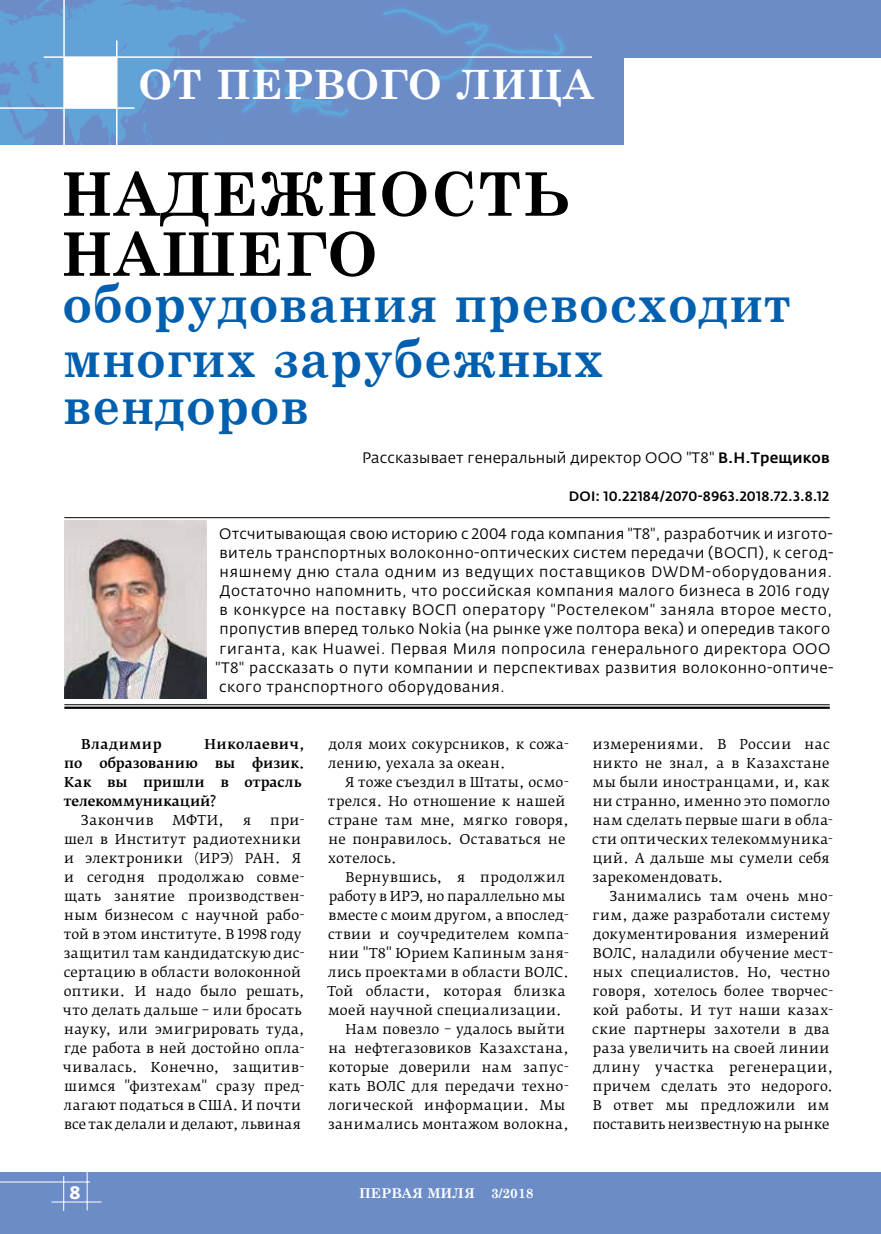
<style>
.page{position:relative;width:881px;height:1234px;background:#fff}
.page>*{position:absolute;margin:0;border:0;box-sizing:border-box;transform-origin:0 0}
.t1{font:700 60px/60px "Century Schoolbook";letter-spacing:.015em;color:#000}
.t2{font:700 54px/55.1px "Century Schoolbook";letter-spacing:.015em;color:#005fae;scale:.9 1}
.t3{font:700 40.5px "Century Schoolbook";letter-spacing:.005em;color:#fff}
.t4{font:700 18px "Fedra Sans Pro";color:#fff}
.t5{font:15px/19px "Fedra Sans Pro";letter-spacing:.03em;color:#000}
.t6{font:15px "Fedra Sans Pro";letter-spacing:.01em;color:#000}
.t7{font:13.5px/19px "Fedra Serif B Pro";letter-spacing:.025em;color:#000}
.t8{font:500 13.5px/19px "Fedra Serif B Pro";color:#000}
.t9{font:500 13.5px "Fedra Sans Alt Pro";letter-spacing:.015em;color:#000}
.t10{font:13.5px "Fedra Serif B Pro";letter-spacing:.005em;color:#000}
.t11{font:700 13.5px "Century Schoolbook";color:#fff}
.t12{font:500 13.5px "Fedra Serif B Pro";letter-spacing:.02em;color:#000}
.t13{font:500 13.5px "Fedra Serif B Pro";letter-spacing:.03em;color:#000}
.s1{font-weight:500}
</style>
<div class="page">
<div style="left:0;top:0;width:880px;height:57px;background:#6c8cc7"></div>
<div style="left:0;top:1172px;width:880px;height:61px;background:#6c8cc7"></div>
<hr style="left:51px;top:1201px;width:50px;height:1px;background:#fff">
<hr style="left:87px;top:1171px;width:1px;height:39px;background:#fff">
<hr style="left:63px;top:1175px;width:1px;height:35px;background:#fff">
<hr style="left:0;top:1181px;width:90px;height:1px;background:#fff">
<div style="left:0;top:0;width:623px;height:144px;background:#6c8cc7"></div>
<svg style="left:0;top:0;width:562px;height:144px"></svg>
<hr style="left:63px;top:0;width:2px;height:159px;background:#fff">
<hr style="left:116px;top:40px;width:1px;height:119px;background:#fff">
<hr style="left:0;top:107px;width:134px;height:2px;background:#fff">
<hr style="left:44px;top:56px;width:547px;height:2px;background:#fff">
<div style="left:64px;top:57px;width:53px;height:51px;background:#fff"></div>
<hr style="left:64px;top:517px;width:765px;height:1px;background:#000">
<hr style="left:64px;top:704px;width:765px;height:1px;background:#000">
<hr style="left:64px;top:706px;width:765px;height:2px;background:#000">
<img style="left:64px;top:520px;width:142px;height:178px">
<h3 class="t3" style="left:138px;top:53px;width:457px">От Первого лица</h3>
<h1 class="t1" style="left:61px;top:161px;width:510px">Надежность нашего</h1>
<h2 class="t2" style="left:62px;top:272px;width:809px">оборудования превосходит многих зарубежных</h2>
<h2 class="t2" style="left:63px;top:374px;width:274px">вендоров</h2>
<p class="t6" style="left:362px;top:448px;width:469px">Рассказывает генеральный директор ООО "Т8" <span class="s1">В.Н.Трещиков</span></p>
<p class="t9" style="left:568px;top:488px;width:262px">DOI: 10.22184/2070-8963.2018.72.3.8.12</p>
<p class="t5" style="left:215px;top:524px;width:619px">Отсчитывающая свою историю с 2004 года компания "Т8", разработчик и изгото&shy;витель транспортных волоконно-оптических систем передачи (ВОСП), к сегод&shy;няшнему дню стала одним из ведущих поставщиков DWDM-оборудования.<br>Достаточно напомнить, что российская компания малого бизнеса в 2016 году в конкурсе на поставку ВОСП оператору "Ростелеком" заняла второе место, пропустив вперед только Nokia (на рынке уже полтора века) и опередив такого гиганта, как Huawei. Первая Миля попросила генерального директора ООО "Т8" рассказать о пути компании и перспективах развития волоконно-оптиче&shy;ского транспортного оборудования.</p>
<p class="t13" style="left:81px;top:735px;width:82px">Владимир</p>
<p class="t12" style="left:204px;top:735px;width:102px">Николаевич,</p>
<p class="t8" style="left:64px;top:753px;width:20px">по</p>
<p class="t8" style="left:99px;top:753px;width:100px">образованию</p>
<p class="t8" style="left:215px;top:753px;width:22px">вы</p>
<p class="t8" style="left:64px;top:753px;width:242px;text-indent:188px">физик.<br>Как вы пришли в отрасль телекоммуникаций?</p>
<p class="t7" style="left:81px;top:810px;width:74px">Закончив</p>
<p class="t7" style="left:172px;top:810px;width:53px">МФТИ,</p>
<p class="t7" style="left:243px;top:810px;width:10px">я</p>
<p class="t7" style="left:63px;top:810px;width:243px;text-indent:207px">при&shy;шел в Институт радиотехники и электроники (ИРЭ) РАН. Я и сегодня продолжаю совме&shy;щать занятие производствен&shy;ным бизнесом с научной рабо&shy;той в этом институте. В 1998 году защитил там кандидатскую дис&shy;сертацию в области волоконной оптики. И надо было решать, что делать дальше – или бросать науку, или эмигрировать туда, где работа в ней достойно опла&shy;чивалась. Конечно, защитив&shy;шимся "физтехам" сразу пред&shy;лагают податься в США. И почти все так делали и делают, львиная</p>
<p class="t7" style="left:328px;top:734px;width:242px">доля моих сокурсников, к сожа&shy;лению, уехала за океан.</p>
<p class="t7" style="left:328px;top:772px;width:242px;text-indent:17px">Я тоже съездил в Штаты, осмо&shy;трелся. Но отношение к нашей стране там мне, мягко говоря, не понравилось. Оставаться не хотелось.</p>
<p class="t7" style="left:345px;top:867px;width:221px">Вернувшись, я продолжил</p>
<p class="t10" style="left:328px;top:887px;width:238px">работу в ИРЭ, но параллельно мы</p>
<p class="t7" style="left:328px;top:905px;width:242px">вместе с моим другом, а впослед-</p>
<p class="t7" style="left:328px;top:924px;width:242px">ствии и соучредителем компа-</p>
<p class="t7" style="left:328px;top:943px;width:242px">нии "Т8" Юрием Капиным заня-</p>
<p class="t7" style="left:328px;top:962px;width:242px">лись проектами в области ВОЛС.</p>
<p class="t7" style="left:327px;top:981px;width:239px">Той области, которая близка</p>
<p class="t7" style="left:328px;top:1000px;width:235px">моей научной специализации.</p>
<p class="t7" style="left:345px;top:1019px;width:221px">Нам повезло – удалось выйти</p>
<p class="t7" style="left:328px;top:1038px;width:242px">на нефтегазовиков Казахстана,</p>
<p class="t7" style="left:328px;top:1057px;width:242px">которые доверили нам запус-</p>
<p class="t7" style="left:328px;top:1076px;width:242px">кать ВОЛС для передачи техно-</p>
<p class="t7" style="left:328px;top:1095px;width:238px">логической информации. Мы</p>
<p class="t7" style="left:328px;top:1114px;width:242px">занимались монтажом волокна,</p>
<h3 class="t4" style="left:69px;top:1180px;width:13px">8</h3>
<p class="t11" style="left:359px;top:1181px;width:176px">ПЕРВАЯ МИЛЯ 3/2018</p>
<p class="t7" style="left:592px;top:734px;width:242px">измерениями. В России нас никто не знал, а в Казахстане мы были иностранцами, и, как ни странно, именно это помогло нам сделать первые шаги в обла&shy;сти оптических телекоммуника&shy;ций. А дальше мы сумели себя зарекомендовать.</p>
<p class="t7" style="left:592px;top:886px;width:242px;text-indent:17px">Занимались там очень мно&shy;гим, даже разработали систему документирования измерений<br>ВОЛС, наладили обучение мест&shy;ных специалистов. Но, честно говоря, хотелось более творчес&shy;кой работы. И тут наши казах&shy;ские партнеры захотели в два раза увеличить на своей линии длину участка регенерации, причем сделать это недорого.<br>В ответ мы предложили им поставить неизвестную на рынке</p>
</div>
